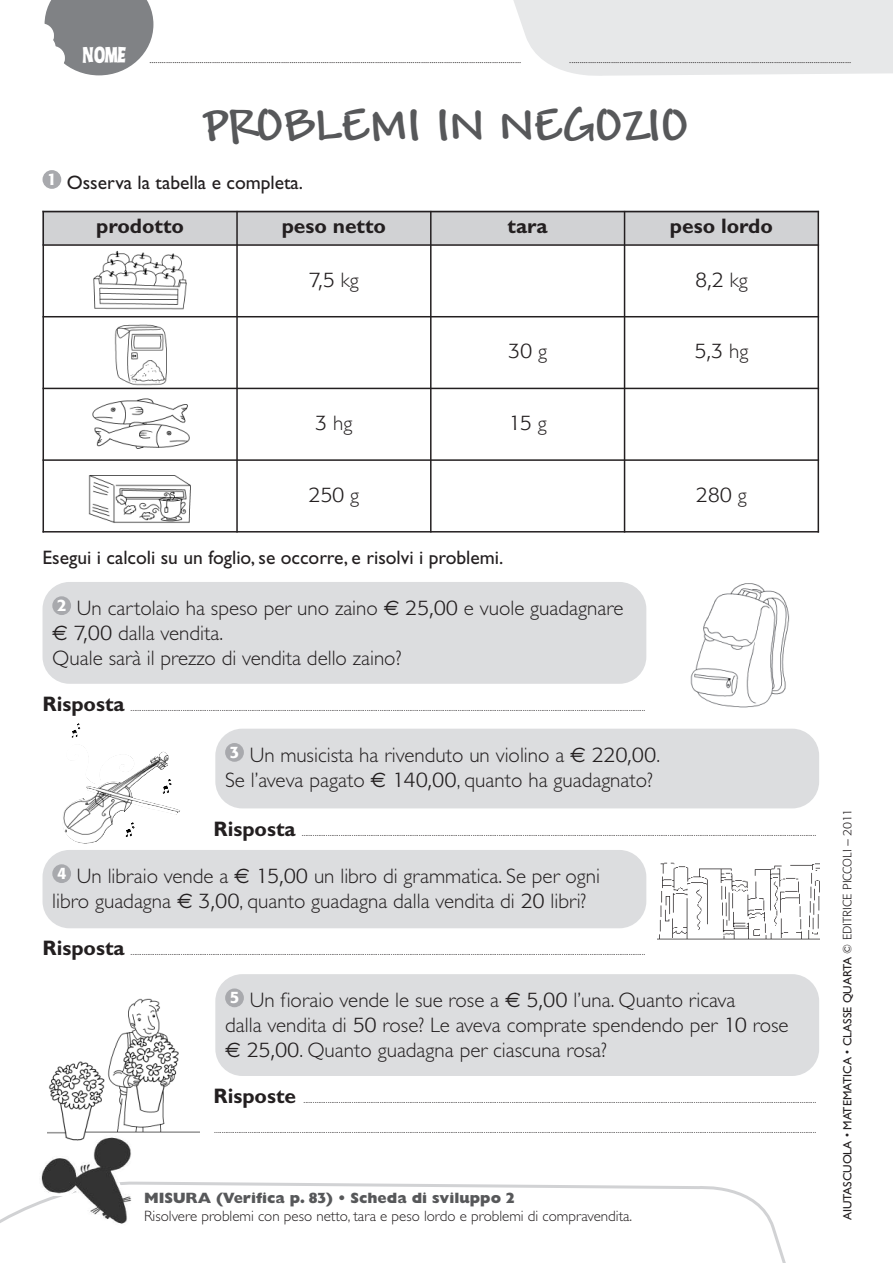
<style>
.page{position:relative;width:893px;height:1263px;background:#fff}
.page>*{position:absolute;margin:0;border:0;box-sizing:border-box;transform-origin:0 0}
.t1{font:700 49.5px "Andy";color:#57585a}
.t2{font:300 21px/24.8px "Gill Sans";color:#231f20}
.t3{font:700 21px "Gill Sans";color:#231f20}
.t4{font:300 21px "Formata";letter-spacing:-.02em;color:#231f20}
.t5{font:19.5px "Gill Sans";color:#231f20}
.t6{font:500 16.5px "Formata";color:#fff}
.t7{font:300 15px "Gill Sans";color:#231f20}
.t8{font:800 15px "Gill Sans";color:#57585a}
.t9{font:12px "Gill Sans";color:#231f20}
.t10{font:300 10.5px "Gill Sans";color:#231f20}
.t11{font:300 10.5px "Bernhardt";color:#231f20}
.s1{font-family:"Dick Van Dyke";font-weight:700;font-size:18px;color:#fff}
.s2{font-family:"Gill Sans"}
.s3{font-family:"Formata"}
.s4{font-family:"Euro Sans";font-weight:400}
.s5{font-weight:700;font-size:21px}
.s6{font-family:"Formata";font-weight:700}
.s7{font-family:"Formata";font-weight:300}
</style>
<div class="page">
<img style="left:658px;top:862px;width:161px;height:78px">
<img style="left:47px;top:998px;width:153px;height:137px">
<svg style="left:0;top:1181px;width:786px;height:82px"></svg>
<img style="left:39px;top:1135px;width:93px;height:92px">
<div style="left:43px;top:170px;width:18px;height:19px;background:#a8a9ad;border-radius:50%"></div>
<div style="left:513px;top:0;width:380px;height:76px;background:#e7e8e9"></div>
<svg style="left:44px;top:0;width:109px;height:75px"></svg>
<div style="left:43px;top:211px;width:194px;height:34px;background:#d1d2d4"></div>
<div style="left:237px;top:211px;width:194px;height:34px;background:#d1d2d4"></div>
<div style="left:431px;top:211px;width:194px;height:34px;background:#d1d2d4"></div>
<div style="left:625px;top:211px;width:194px;height:34px;background:#d1d2d4"></div>
<hr style="left:43px;top:211px;width:1px;height:321px;background:#231f20">
<hr style="left:236px;top:211px;width:2px;height:321px;background:#231f20">
<hr style="left:430px;top:211px;width:2px;height:321px;background:#231f20">
<hr style="left:624px;top:211px;width:1px;height:321px;background:#231f20">
<hr style="left:818px;top:211px;width:1px;height:321px;background:#231f20">
<hr style="left:43px;top:211px;width:776px;height:1px;background:#231f20">
<hr style="left:43px;top:244px;width:776px;height:2px;background:#231f20">
<hr style="left:43px;top:316px;width:776px;height:1px;background:#231f20">
<hr style="left:43px;top:388px;width:776px;height:1px;background:#231f20">
<hr style="left:43px;top:459px;width:776px;height:2px;background:#231f20">
<hr style="left:43px;top:531px;width:776px;height:1px;background:#231f20">
<img style="left:93px;top:250px;width:94px;height:60px">
<img style="left:92px;top:398px;width:98px;height:51px">
<img style="left:88px;top:475px;width:103px;height:48px">
<img style="left:114px;top:324px;width:53px;height:61px">
<div style="left:43px;top:582px;width:603px;height:102px;background:#dcdddf;border-radius:27px"></div>
<div style="left:52px;top:596px;width:19px;height:19px;background:#a8a9ad;border-radius:50%"></div>
<div style="left:43px;top:850px;width:603px;height:78px;background:#dcdddf;border-radius:27px"></div>
<div style="left:52px;top:864px;width:19px;height:19px;background:#a8a9ad;border-radius:50%"></div>
<div style="left:215px;top:974px;width:604px;height:102px;background:#dcdddf;border-radius:27px"></div>
<div style="left:225px;top:988px;width:19px;height:19px;background:#a8a9ad;border-radius:50%"></div>
<div style="left:215px;top:729px;width:604px;height:79px;background:#dcdddf;border-radius:27px"></div>
<div style="left:225px;top:743px;width:19px;height:19px;background:#a8a9ad;border-radius:50%"></div>
<img style="left:690px;top:583px;width:100px;height:125px">
<img style="left:63px;top:785px;width:39px;height:36px">
<p class="t11" style="left:83px;top:53px;width:440px"><span class="s1">NOME</span> ..................................................................................................................................................................................</p>
<p class="t11" style="left:569px;top:54px;width:284px">.......................................................................................................................................</p>
<h1 class="t1" style="left:204px;top:95px;width:486px">PROBLEMI IN NEGOZIO</h1>
<h3 class="t5" style="left:47px;top:175px;width:257px"><sup>1</sup> Osserva la tabella e completa.</h3>
<h2 class="t3" style="left:96px;top:218px;width:89px">prodotto</h2>
<h2 class="t3" style="left:282px;top:218px;width:106px">peso netto</h2>
<h2 class="t3" style="left:508px;top:218px;width:42px">tara</h2>
<h2 class="t3" style="left:670px;top:218px;width:104px">peso lordo</h2>
<h2 class="t4" style="left:309px;top:270px;width:51px">7,5 <span class="s2">kg</span></h2>
<h2 class="t4" style="left:695px;top:270px;width:54px">8,2 <span class="s2">kg</span></h2>
<h2 class="t4" style="left:508px;top:342px;width:40px">30 <span class="s2">g</span></h2>
<h2 class="t4" style="left:694px;top:342px;width:55px">5,3 <span class="s2">hg</span></h2>
<h2 class="t2" style="left:315px;top:413px;width:39px"><span class="s3">3</span> hg</h2>
<h2 class="t4" style="left:508px;top:414px;width:40px">15 <span class="s2">g</span></h2>
<h2 class="t4" style="left:309px;top:486px;width:52px">250 <span class="s2">g</span></h2>
<h2 class="t4" style="left:696px;top:486px;width:53px">280 <span class="s2">g</span></h2>
<h3 class="t5" style="left:43px;top:550px;width:462px">Esegui i calcoli su un foglio, se occorre, e risolvi i problemi.</h3>
<h3 class="t6" style="left:57px;top:598px;width:11px">2</h3>
<h2 class="t2" style="left:52px;top:598px;width:573px;text-indent:25px">Un cartolaio ha speso per uno zaino <span class="s4">€</span> <span class="s3">25,00</span> e vuole guadagnare <span class="s4">€</span> <span class="s3">7,00</span> dalla vendita.<br>Quale sarà il prezzo di vendita dello zaino?</h2>
<p class="t10" style="left:43px;top:703px;width:604px"><span class="s5">Risposta</span> .....................................................................................................................................................................................................................................................................................</p>
<h3 class="t6" style="left:230px;top:745px;width:11px">3</h3>
<h2 class="t2" style="left:225px;top:744px;width:436px;text-indent:25px">Un musicista ha rivenduto un violino a <span class="s4">€</span> <span class="s3">220,00</span>.<br>Se l’aveva pagato <span class="s4">€</span> <span class="s3">140,00</span>, quanto ha guadagnato?</h2>
<p class="t10" style="left:214px;top:828px;width:604px"><span class="s5">Risposta</span> .....................................................................................................................................................................................................................................................................................</p>
<h3 class="t6" style="left:57px;top:866px;width:11px">4</h3>
<h2 class="t2" style="left:52px;top:865px;width:549px;text-indent:25px">Un libraio vende a <span class="s4">€</span> <span class="s3">15,00</span> un libro di grammatica. Se per ogni libro guadagna <span class="s4">€</span> <span class="s3">3,00</span>, quanto guadagna dalla vendita di <span class="s3">20</span> libri?</h2>
<p class="t10" style="left:43px;top:948px;width:604px"><span class="s5">Risposta</span> .....................................................................................................................................................................................................................................................................................</p>
<h3 class="t6" style="left:230px;top:990px;width:11px">5</h3>
<h2 class="t2" style="left:225px;top:990px;width:565px;text-indent:25px">Un fioraio vende le sue rose a <span class="s4">€</span> <span class="s3">5,00</span> l’una. Quanto ricava<br>dalla vendita di <span class="s3">50</span> rose? Le aveva comprate spendendo per <span class="s3">10</span> rose <span class="s4">€</span> <span class="s3">25,00</span>. Quanto guadagna per ciascuna rosa?</h2>
<p class="t10" style="left:214px;top:1096px;width:604px"><span class="s5">Risposte</span> ....................................................................................................................................................................................................................................................................................</p>
<p class="t10" style="left:214px;top:1126px;width:604px">....................................................................................................................................................................................................................................................................................................................................</p>
<h3 class="t8" style="left:144px;top:1192px;width:372px">MISURA (Verifica p. <span class="s6">83</span>) • Scheda di sviluppo <span class="s6">2</span></h3>
<h3 class="t7" style="left:144px;top:1210px;width:490px">Risolvere problemi con peso netto, tara e peso lordo e problemi di compravendita.</h3>
<p class="t9" style="left:843px;top:1220px;width:413px;rotate:-90deg">AIUTASCUOLA <span class="s7">•</span> MATEMATICA <span class="s7">•</span> CLASSE QUARTA <span class="s7">© EDITRICE PICCOLI – 2011</span></p>
</div>
